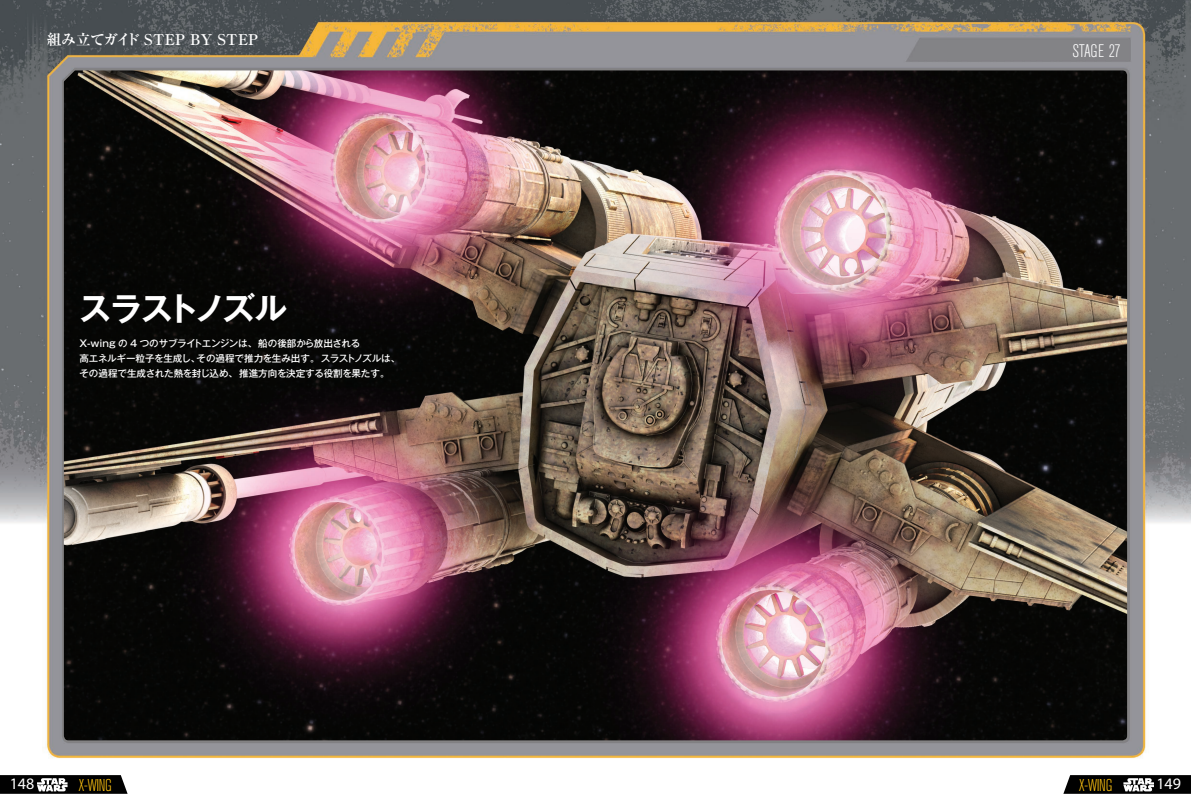
<style>
.page{position:relative;width:1191px;height:808px;background:#fff}
.page>*{position:absolute;margin:0;border:0;box-sizing:border-box;transform-origin:0 0}
.t1{font:700 32.6px "Gothic MB101 Pro De";letter-spacing:-.09em;color:#fff}
.t2{font:300 condensed 18px "Akzidenz Grotesk BE";letter-spacing:-.01em;color:#fff}
.t3{font:300 condensed 17px "Akzidenz Grotesk BE";letter-spacing:-.02em;color:#fec210}
.t4{font:16px "Myriad Pro";color:#fff}
.t5{font:700 14.9px "Ryumin Pro";color:#fff}
.t6{font:500 9.6px/14.9px "Gothic MB101 Pro";letter-spacing:-.015em;color:#fff}
</style>
<div class="page">
<img style="left:0;top:0;width:1191px;height:759px">
<svg style="left:0;top:775px;width:128px;height:19px;background:#282828"></svg>
<svg style="left:1063px;top:775px;width:128px;height:19px;background:#282828"></svg>
<img style="left:61px;top:67px;width:1069px;height:676px">
<h3 class="t5" style="left:47px;top:27px;width:213px">組み立てガイド STEP BY STEP</h3>
<h1 class="t1" style="left:79px;top:282px;width:210px">スラストノズル</h1>
<p class="t6" style="left:79px;top:335px;width:322px">X-wing の 4 つのサブライトエンジンは、船の後部から放出される<br>高エネルギー粒子を生成し、その過程で推力を生み出す。 スラストノズルは、その過程で生成された熱を封じ込め、推進方向を決定する役割を果たす。</p>
<h2 class="t2" style="left:1072px;top:41px;width:50px">STAGE 27</h2>
<h3 class="t4" style="left:10px;top:775px;width:26px">148</h3>
<h3 class="t3" style="left:79px;top:776px;width:35px">X-WING</h3>
<h3 class="t3" style="left:1079px;top:776px;width:35px">X-WING</h3>
<h3 class="t4" style="left:1156px;top:775px;width:26px">149</h3>
</div>
